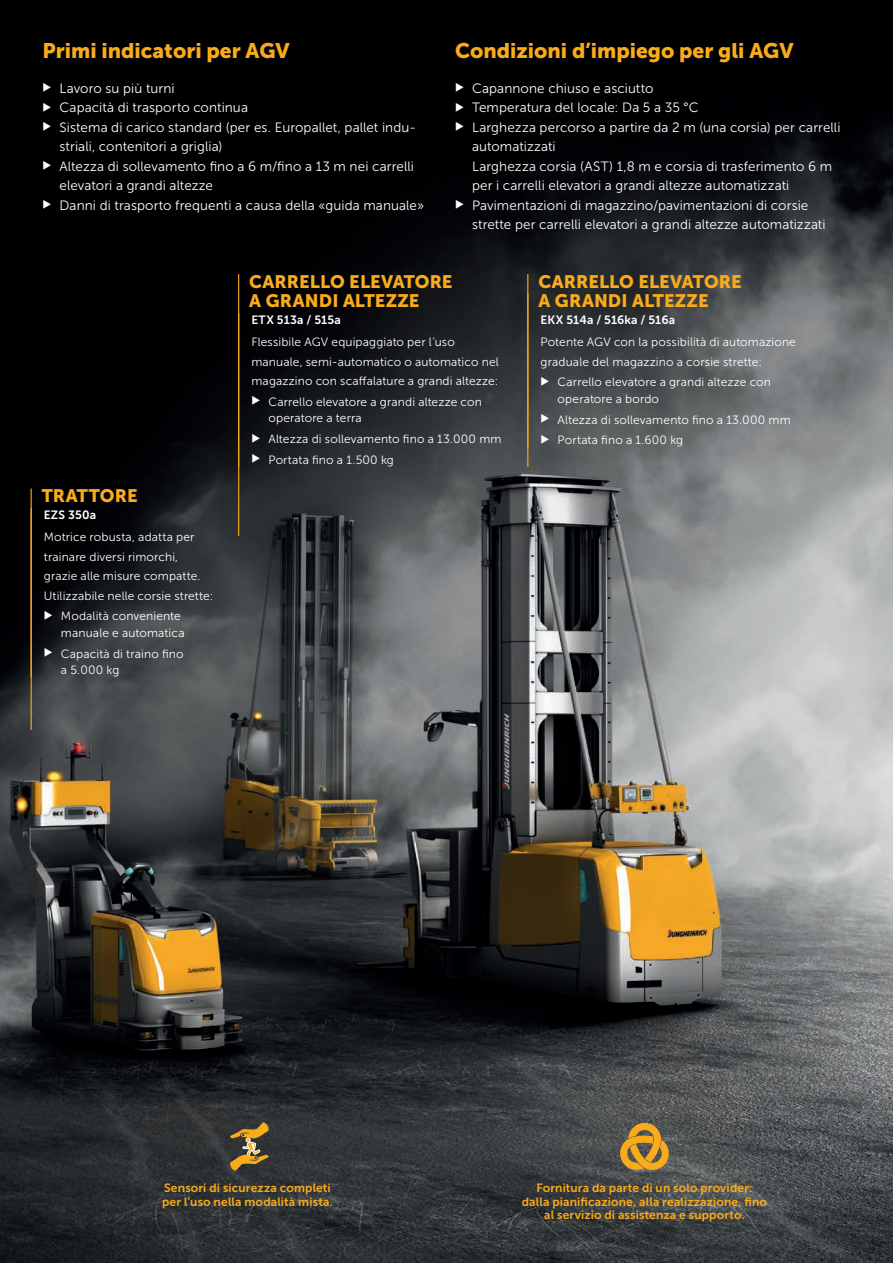
<style>
.page{position:relative;width:893px;height:1263px;background:#fff}
.page>*{position:absolute;margin:0;border:0;box-sizing:border-box;transform-origin:0 0}
.t1{font:21px "Museo JH Sans 900";color:#faab1a}
.t2{font:18px/19.5px "Museo JH Sans 900";letter-spacing:.005em;color:#faab1a}
.t3{font:13.5px/19.5px "Museo JH Sans 300";letter-spacing:.005em;color:#fff}
.t4{font:12px/19.5px "Museo JH Sans 300";letter-spacing:.01em;color:#fff}
.t5{font:12px/13.5px "Museo JH Sans 700";letter-spacing:.015em;color:#faab1a}
.t6{font:12px "Museo JH Sans 700";letter-spacing:.01em;color:#fff}
</style>
<div class="page">
<img style="left:0;top:0;width:893px;height:1263px">
<svg style="left:230px;top:1122px;width:38px;height:49px"></svg>
<svg style="left:620px;top:1122px;width:49px;height:48px"></svg>
<hr style="left:527px;top:274px;width:1px;height:173px;background:#faab1a">
<hr style="left:238px;top:274px;width:1px;height:193px;background:#faab1a">
<hr style="left:31px;top:489px;width:1px;height:188px;background:#faab1a">
<hr style="left:31px;top:508px;width:1px;height:222px;background:#faab1a">
<hr style="left:238px;top:313px;width:1px;height:223px;background:#faab1a">
<hr style="left:527px;top:294px;width:1px;height:173px;background:#faab1a">
<svg style="left:541px;top:376px;width:8px;height:9px"></svg>
<svg style="left:541px;top:414px;width:8px;height:9px"></svg>
<svg style="left:541px;top:434px;width:8px;height:9px"></svg>
<svg style="left:252px;top:396px;width:8px;height:9px"></svg>
<svg style="left:252px;top:433px;width:8px;height:9px"></svg>
<svg style="left:252px;top:454px;width:8px;height:9px"></svg>
<svg style="left:45px;top:610px;width:7px;height:9px"></svg>
<svg style="left:45px;top:648px;width:7px;height:9px"></svg>
<svg style="left:43px;top:83px;width:8px;height:9px"></svg>
<svg style="left:43px;top:102px;width:8px;height:9px"></svg>
<svg style="left:43px;top:122px;width:8px;height:9px"></svg>
<svg style="left:43px;top:161px;width:8px;height:9px"></svg>
<svg style="left:43px;top:200px;width:8px;height:9px"></svg>
<svg style="left:456px;top:83px;width:7px;height:9px"></svg>
<svg style="left:456px;top:102px;width:7px;height:9px"></svg>
<svg style="left:456px;top:122px;width:7px;height:9px"></svg>
<svg style="left:456px;top:200px;width:7px;height:9px"></svg>
<h1 class="t1" style="left:43px;top:39px;width:249px">Primi indicatori per AGV</h1>
<p class="t3" style="left:60px;top:78px;width:366px">Lavoro su più turni<br>Capacità di trasporto continua<br>Sistema di carico standard (per es. Europallet, pallet indu&shy;striali, contenitori a griglia)<br>Altezza di sollevamento fino a 6 m/fino a 13 m nei carrelli elevatori a grandi altezze<br>Danni di trasporto frequenti a causa della «guida manuale»</p>
<h1 class="t1" style="left:455px;top:39px;width:340px">Condizioni d’impiego per gli AGV</h1>
<p class="t3" style="left:472px;top:78px;width:370px">Capannone chiuso e asciutto<br>Temperatura del locale: Da 5 a 35 °C<br>Larghezza percorso a partire da 2 m (una corsia) per carrelli automatizzati<br>Larghezza corsia (AST) 1,8 m e corsia di trasferimento 6 m per i carrelli elevatori a grandi altezze automatizzati Pavimentazioni di magazzino/pavimentazioni di corsie strette per carrelli elevatori a grandi altezze automatizzati</p>
<h2 class="t2" style="left:42px;top:486px;width:97px">TRATTORE</h2>
<p class="t6" style="left:44px;top:508px;width:54px">EZS 350a</p>
<p class="t4" style="left:44px;top:527px;width:171px">Motrice robusta, adatta per trainare diversi rimorchi, grazie alle misure compatte.<br>Utilizzabile nelle corsie strette:</p>
<p class="t4" style="left:61px;top:608px;width:125px;line-height:16.5px">Modalità conveniente manuale e automatica</p>
<p class="t4" style="left:61px;top:645px;width:124px;line-height:16.5px">Capacità di traino fino a 5.000 kg</p>
<h2 class="t2" style="left:249px;top:271px;width:205px">CARRELLO ELEVATORE<br>A GRANDI ALTEZZE</h2>
<p class="t6" style="left:251px;top:313px;width:91px">ETX 513a / 515a</p>
<p class="t4" style="left:251px;top:332px;width:249px">Flessibile AGV equipaggiato per l’uso manuale, semi-automatico o automatico nel magazzino con scaffalature a grandi altezze:</p>
<p class="t4" style="left:268px;top:393px;width:215px;line-height:16.5px">Carrello elevatore a grandi altezze con operatore a terra</p>
<p class="t4" style="left:268px;top:429px;width:235px;line-height:20.7px">Altezza di sollevamento fino a 13.000 mm<br>Portata fino a 1.500 kg</p>
<h2 class="t2" style="left:538px;top:271px;width:205px">CARRELLO ELEVATORE<br>A GRANDI ALTEZZE</h2>
<p class="t6" style="left:541px;top:313px;width:136px">EKX 514a / 516ka / 516a</p>
<p class="t4" style="left:541px;top:332px;width:257px">Potente AGV con la possibilità di automazione graduale del magazzino a corsie strette:</p>
<p class="t4" style="left:558px;top:374px;width:215px;line-height:16.5px">Carrello elevatore a grandi altezze con operatore a bordo</p>
<p class="t4" style="left:558px;top:409px;width:235px;line-height:20.7px">Altezza di sollevamento fino a 13.000 mm<br>Portata fino a 1.600 kg</p>
<p class="t5" style="left:162px;top:1181px;width:172px">Sensori di sicurezza completi per l’uso nella modalità mista.</p>
<p class="t5" style="left:522px;top:1181px;width:247px;text-align:center">Fornitura da parte di un solo provider: dalla pianificazione, alla realizzazione, fino al servizio di assistenza e supporto.</p>
</div>
